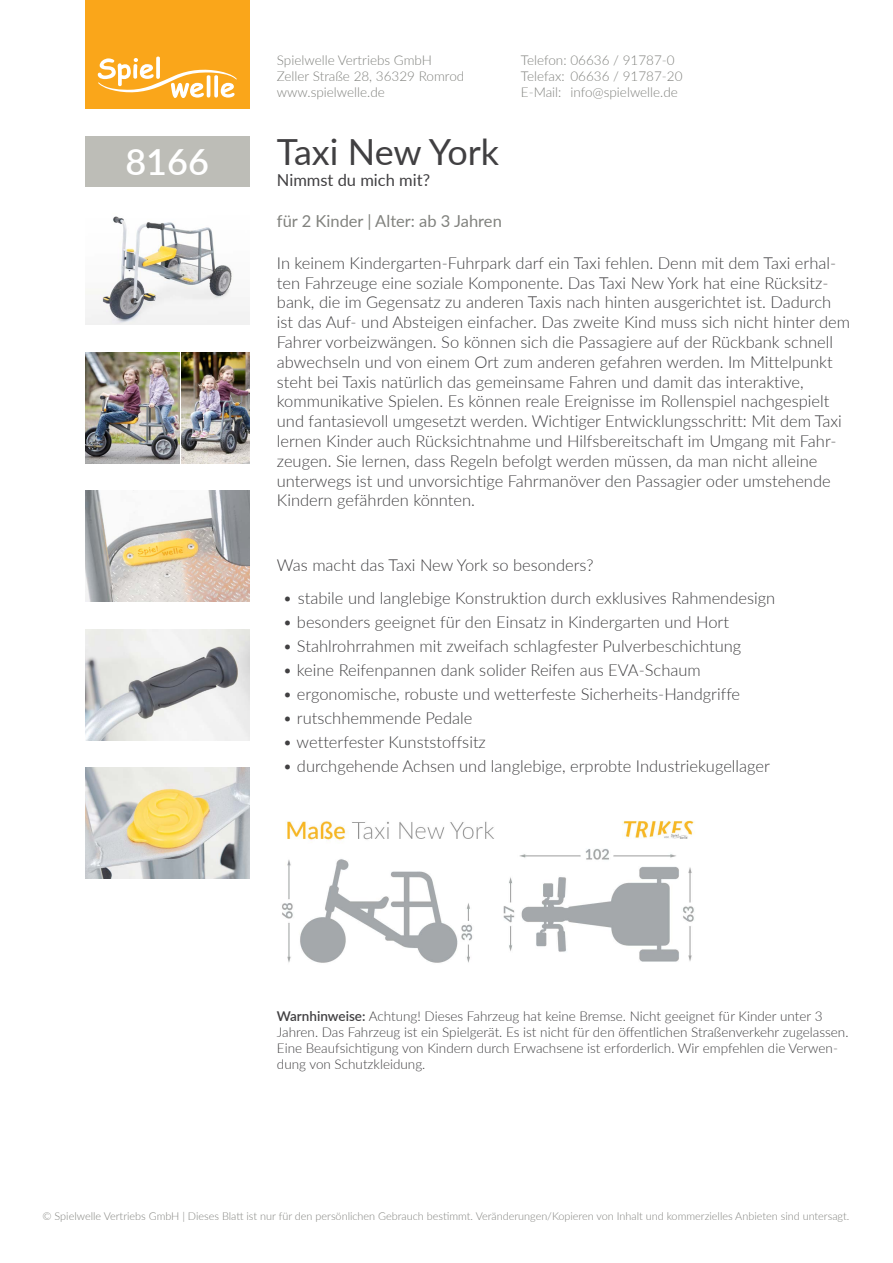
<style>
.page{position:relative;width:893px;height:1263px;background:#fff}
.page>*{position:absolute;margin:0;border:0;box-sizing:border-box;transform-origin:0 0}
.t1{font:36px "Lato";letter-spacing:-.005em;color:#414042}
.t2{font:600 36px "Lato";color:#fff}
.t3{font:300 16.5px/19.8px "Lato";color:#414042}
.t4{font:16.5px "Lato";color:#81827e}
.t5{font:16.5px "Lato";color:#414042}
.t6{font:300 13.5px/16.2px "Lato";color:#414042}
.t7{font:300 13.5px/16.2px "Lato";color:#81827e}
.t8{font:300 10.8px "Lato";color:#81827e}
.s1{font-weight:600}
</style>
<div class="page">
<div style="left:85px;top:0;width:164px;height:108px;background:#faa61a"></div>
<svg style="left:97px;top:57px;width:140px;height:41px"></svg>
<div style="left:85px;top:136px;width:164px;height:50px;background:#bdbdb7"></div>
<img style="left:282px;top:820px;width:412px;height:143px">
<img style="left:85px;top:491px;width:164px;height:111px">
<img style="left:85px;top:216px;width:164px;height:109px">
<img style="left:85px;top:629px;width:164px;height:111px">
<img style="left:85px;top:352px;width:164px;height:111px">
<img style="left:85px;top:768px;width:164px;height:110px">
<p class="t7" style="left:277px;top:51px;width:189px">Spielwelle Vertriebs GmbH<br>Zeller Straße 28, 36329 Romrod www.spielwelle.de</p>
<p class="t7" style="left:521px;top:51px;width:163px">Telefon: 06636 / 91787-0<br>Telefax: 06636 / 91787-20<br>E-Mail: info@spielwelle.de</p>
<h1 class="t2" style="left:125px;top:136px;width:85px">8166</h1>
<h1 class="t1" style="left:277px;top:126px;width:224px">Taxi New York</h1>
<p class="t5" style="left:277px;top:168px;width:155px">Nimmst du mich mit?</p>
<p class="t4" style="left:277px;top:209px;width:226px">für 2 Kinder | Alter: ab 3 Jahren</p>
<p class="t3" style="left:277px;top:252px;width:575px">In keinem Kindergarten-Fuhrpark darf ein Taxi fehlen. Denn mit dem Taxi erhal&shy;ten Fahrzeuge eine soziale Komponente. Das Taxi New York hat eine Rücksitz&shy;bank, die im Gegensatz zu anderen Taxis nach hinten ausgerichtet ist. Dadurch ist das Auf- und Absteigen einfacher. Das zweite Kind muss sich nicht hinter dem Fahrer vorbeizwängen. So können sich die Passagiere auf der Rückbank schnell abwechseln und von einem Ort zum anderen gefahren werden. Im Mittelpunkt steht bei Taxis natürlich das gemeinsame Fahren und damit das interaktive, kommunikative Spielen. Es können reale Ereignisse im Rollenspiel nachgespielt und fantasievoll umgesetzt werden. Wichtiger Entwicklungsschritt: Mit dem Taxi lernen Kinder auch Rücksichtnahme und Hilfsbereitschaft im Umgang mit Fahr&shy;zeugen. Sie lernen, dass Regeln befolgt werden müssen, da man nicht alleine unterwegs ist und unvorsichtige Fahrmanöver den Passagier oder umstehende Kindern gefährden könnten.</p>
<p class="t3" style="left:277px;top:555px;width:318px">Was macht das Taxi New York so besonders?</p>
<p class="t3" style="left:283px;top:588px;width:494px">• stabile und langlebige Konstruktion durch exklusives Rahmendesign</p>
<p class="t3" style="left:283px;top:612px;width:448px">• besonders geeignet für den Einsatz in Kindergarten und Hort</p>
<p class="t3" style="left:283px;top:636px;width:460px">• Stahlrohrrahmen mit zweifach schlagfester Pulverbeschichtung</p>
<p class="t3" style="left:283px;top:660px;width:419px">• keine Reifenpannen dank solider Reifen aus EVA-Schaum</p>
<p class="t3" style="left:283px;top:684px;width:459px">• ergonomische, robuste und wetterfeste Sicherheits-Handgriffe</p>
<p class="t3" style="left:283px;top:708px;width:191px">• rutschhemmende Pedale</p>
<p class="t3" style="left:283px;top:732px;width:205px">• wetterfester Kunststoffsitz</p>
<p class="t3" style="left:283px;top:756px;width:489px">• durchgehende Achsen und langlebige, erprobte Industriekugellager</p>
<p class="t6" style="left:277px;top:1007px;width:573px"><span class="s1">Warnhinweise:</span> Achtung! Dieses Fahrzeug hat keine Bremse. Nicht geeignet für Kinder unter 3<br>Jahren. Das Fahrzeug ist ein Spielgerät. Es ist nicht für den öffentlichen Straßenverkehr zugelassen.<br>Eine Beaufsichtigung von Kindern durch Erwachsene ist erforderlich. Wir empfehlen die Verwen&shy;dung von Schutzkleidung.</p>
<p class="t8" style="left:43px;top:1209px;width:808px">© Spielwelle Vertriebs GmbH | Dieses Blatt ist nur für den persönlichen Gebrauch bestimmt. Veränderungen/Kopieren von Inhalt und kommerzielles Anbieten sind untersagt.</p>
</div>
